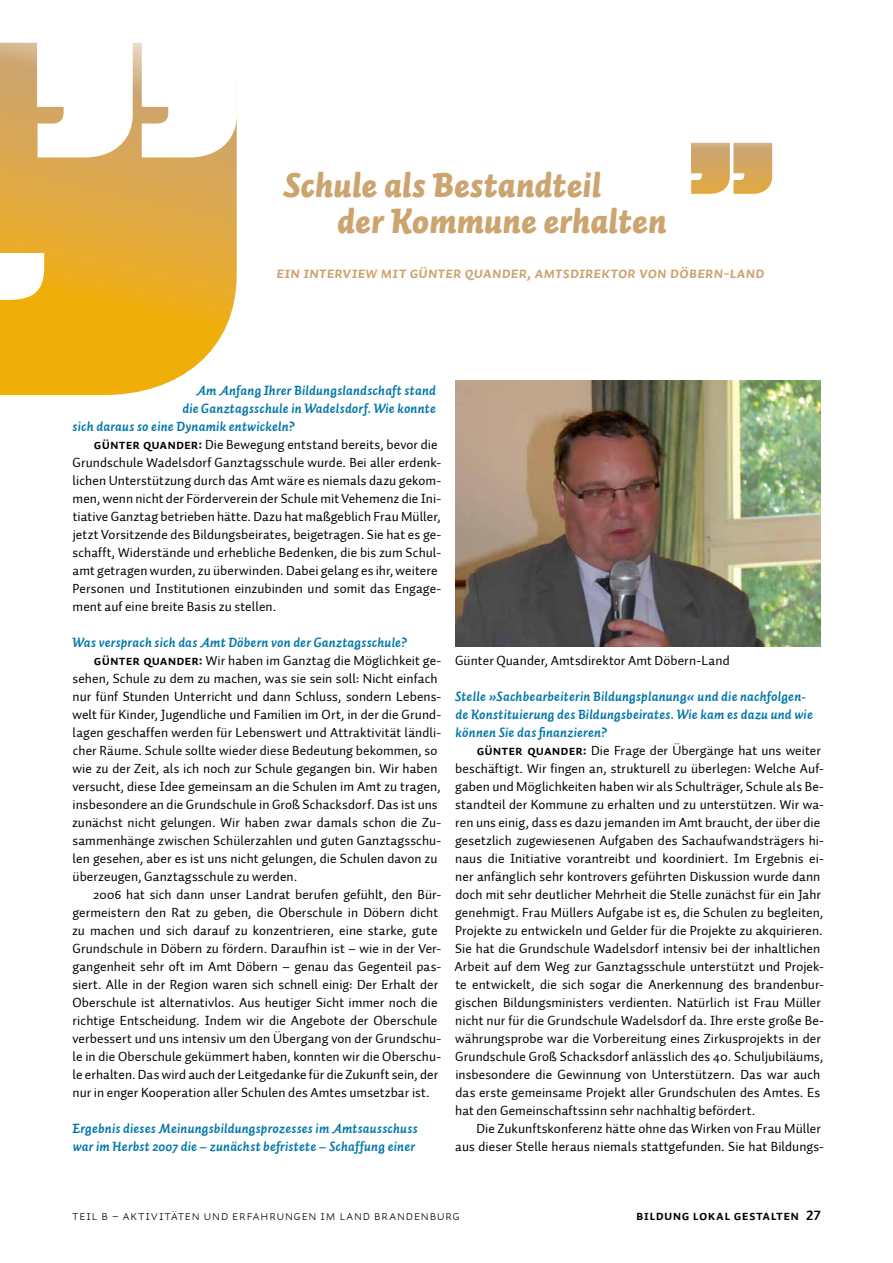
<style>
.page{position:relative;width:893px;height:1263px;background:#fff}
.page>*{position:absolute;margin:0;border:0;box-sizing:border-box;transform-origin:0 0}
.t1{font:italic 900 34.5px/36px "Auto 2";letter-spacing:.005em;color:#cca46f}
.t2{font:15.75px "Auto 1 Bold Italic Sm Cp";color:#cca46f}
.t3{font:13.5px/18px "Auto 1";letter-spacing:.005em;color:#000}
.t4{font:italic 700 13.5px/18px "Auto 2";letter-spacing:.015em;color:#0077a8}
.t5{font:13.5px "Auto 1 Light Sm Cp";letter-spacing:.02em;color:#000}
.t6{font:13.5px "Auto 1 Bold Sm Cp";letter-spacing:.025em;color:#000}
.s1{font-family:"Auto 1 Bold Sm Cp"}
.s2{font-family:"Auto 1 Bold LF"}
</style>
<div class="page">
<svg style="left:691px;top:143px;width:81px;height:51px;background:#dab170"></svg>
<svg style="left:0;top:43px;width:237px;height:352px;background:#e8b23f"></svg>
<svg style="left:37px;top:42px;width:200px;height:115px"></svg>
<img style="left:455px;top:381px;width:366px;height:266px">
<h1 class="t1" style="left:337px;top:168px;width:331px;text-indent:-54px">Schule als Bestandteil<br>der Kommune erhalten</h1>
<p class="t2" style="left:276px;top:263px;width:490px">Ein Interview mit Günter Quander, Amtsdirektor von Döbern-Land</p>
<p class="t4" style="left:196px;top:381px;width:241px">Am Anfang Ihrer Bildungslandschaft stand</p>
<p class="t4" style="left:182px;top:399px;width:255px">die Ganztagsschule in Wadelsdorf. Wie konnte</p>
<p class="t4" style="left:73px;top:417px;width:224px">sich daraus so eine Dynamik entwickeln?</p>
<p class="t3" style="left:72px;top:435px;width:370px;text-indent:21px"><span class="s1">Günter Quander:</span> Die Bewegung entstand bereits, bevor die Grundschule Wadelsdorf Ganztagsschule wurde. Bei aller erdenk&shy;lichen Unterstützung durch das Amt wäre es niemals dazu gekom&shy;men, wenn nicht der Förderverein der Schule mit Vehemenz die Ini&shy;tiative Ganztag betrieben hätte. Dazu hat maßgeblich Frau Müller, jetzt Vorsitzende des Bildungsbeirates, beigetragen. Sie hat es ge&shy;schafft, Widerstände und erhebliche Bedenken, die bis zum Schul&shy;amt getragen wurden, zu überwinden. Dabei gelang es ihr, weitere Personen und Institutionen einzubinden und somit das Engage&shy;ment auf eine breite Basis zu stellen.</p>
<p class="t4" style="left:72px;top:633px;width:336px">Was versprach sich das Amt Döbern von der Ganztagsschule?</p>
<p class="t3" style="left:72px;top:651px;width:371px;text-indent:22px"><span class="s1">Günter Quander:</span> Wir haben im Ganztag die Möglichkeit ge&shy;sehen, Schule zu dem zu machen, was sie sein soll: Nicht einfach nur fünf Stunden Unterricht und dann Schluss, sondern Lebens&shy;welt für Kinder, Jugendliche und Familien im Ort, in der die Grund&shy;lagen geschaffen werden für Lebenswert und Attraktivität ländli&shy;cher Räume. Schule sollte wieder diese Bedeutung bekommen, so wie zu der Zeit, als ich noch zur Schule gegangen bin. Wir haben versucht, diese Idee gemeinsam an die Schulen im Amt zu tragen, insbesondere an die Grundschule in Groß Schacksdorf. Das ist uns zunächst nicht gelungen. Wir haben zwar damals schon die Zu&shy;sammenhänge zwischen Schülerzahlen und guten Ganztagsschu&shy;len gesehen, aber es ist uns nicht gelungen, die Schulen davon zu überzeugen, Ganztagsschule zu werden.</p>
<p class="t3" style="left:72px;top:885px;width:371px;text-indent:21px">2006 hat sich dann unser Landrat berufen gefühlt, den Bür&shy;germeistern den Rat zu geben, die Oberschule in Döbern dicht zu machen und sich darauf zu konzentrieren, eine starke, gute Grundschule in Döbern zu fördern. Daraufhin ist – wie in der Ver&shy;gangenheit sehr oft im Amt Döbern – genau das Gegenteil pas&shy;siert. Alle in der Region waren sich schnell einig: Der Erhalt der Oberschule ist alternativlos. Aus heutiger Sicht immer noch die richtige Entscheidung. Indem wir die Angebote der Oberschule verbessert und uns intensiv um den Übergang von der Grundschu&shy;le in die Oberschule gekümmert haben, konnten wir die Oberschu&shy;le erhalten. Das wird auch der Leitgedanke für die Zukunft sein, der nur in enger Kooperation aller Schulen des Amtes umsetzbar ist.</p>
<p class="t4" style="left:72px;top:1119px;width:347px">Ergebnis dieses Meinungsbildungsprozesses im Amtsausschuss war im Herbst 2007 die – zunächst befristete – Schaffung einer</p>
<p class="t3" style="left:455px;top:651px;width:276px">Günter Quander, Amtsdirektor Amt Döbern-Land</p>
<p class="t4" style="left:455px;top:687px;width:359px">Stelle »Sachbearbeiterin Bildungsplanung« und die nachfolgen&shy;de Konstituierung des Bildungsbeirates. Wie kam es dazu und wie können Sie das finanzieren?</p>
<p class="t3" style="left:455px;top:741px;width:371px;text-indent:22px"><span class="s1">Günter Quander:</span> Die Frage der Übergänge hat uns weiter beschäftigt. Wir fingen an, strukturell zu überlegen: Welche Auf&shy;gaben und Möglichkeiten haben wir als Schulträger, Schule als Be&shy;standteil der Kommune zu erhalten und zu unterstützen. Wir wa&shy;ren uns einig, dass es dazu jemanden im Amt braucht, der über die gesetzlich zugewiesenen Aufgaben des Sachaufwandsträgers hi&shy;naus die Initiative vorantreibt und koordiniert. Im Ergebnis ei&shy;ner anfänglich sehr kontrovers geführten Diskussion wurde dann doch mit sehr deutlicher Mehrheit die Stelle zunächst für ein Jahr genehmigt. Frau Müllers Aufgabe ist es, die Schulen zu begleiten, Projekte zu entwickeln und Gelder für die Projekte zu akquirieren.<br>Sie hat die Grundschule Wadelsdorf intensiv bei der inhaltlichen Arbeit auf dem Weg zur Ganztagsschule unterstützt und Projek&shy;te entwickelt, die sich sogar die Anerkennung des brandenbur&shy;gischen Bildungsministers verdienten. Natürlich ist Frau Müller nicht nur für die Grundschule Wadelsdorf da. Ihre erste große Be&shy;währungsprobe war die Vorbereitung eines Zirkusprojekts in der Grundschule Groß Schacksdorf anlässlich des 40. Schuljubiläums, insbesondere die Gewinnung von Unterstützern. Das war auch das erste gemeinsame Projekt aller Grundschulen des Amtes. Es hat den Gemeinschaftssinn sehr nachhaltig befördert.</p>
<p class="t3" style="left:455px;top:1119px;width:370px;text-align:right">Die Zukunftskonferenz hätte ohne das Wirken von Frau Müller<br>aus dieser Stelle heraus niemals stattgefunden. Sie hat Bildungs-</p>
<p class="t5" style="left:72px;top:1208px;width:389px">TEIL B – Aktivitäten und erfahrungen im Land Brandenburg</p>
<p class="t6" style="left:636px;top:1208px;width:186px">bildung lokal gestalten <span class="s2">27</span></p>
</div>
